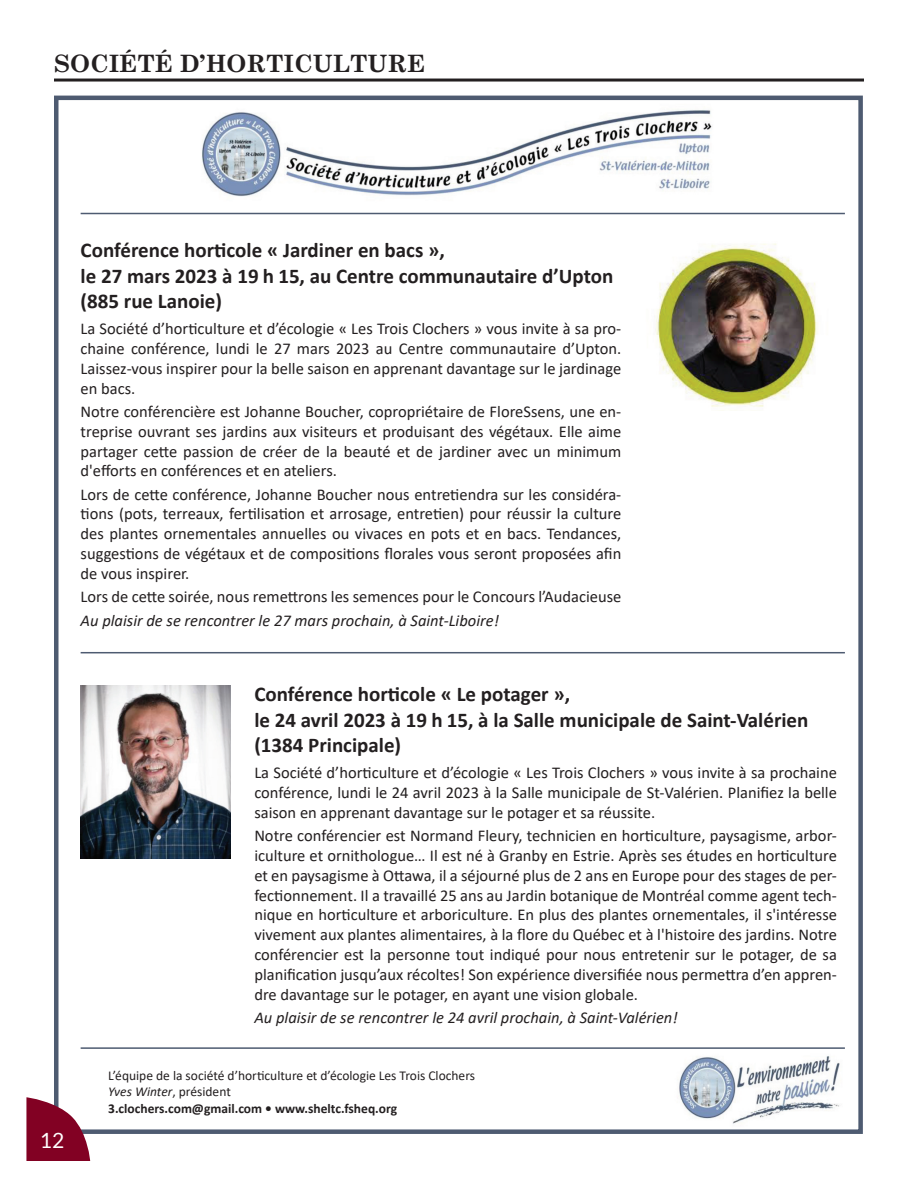
<style>
.page{position:relative;width:918px;height:1188px;background:#fff}
.page>*{position:absolute;margin:0;border:0;box-sizing:border-box;transform-origin:0 0}
.titre{font:700 24px "Century Schoolbook";color:#231f20}
.t1{font:700 21px/25.2px "Calibri";color:#231f20}
.t2{font:21px "Lato";color:#fff}
.t3{font:16.5px/19.8px "Calibri";color:#231f20;text-align:justify}
.t4{font:italic 16.5px "Calibri";color:#231f20}
.t5{font:13.5px "Calibri";color:#231f20}
.t6{font:700 13.5px "Calibri";color:#231f20}
.t7{font:italic 13.5px "Calibri";color:#231f20}
.s1{font-style:normal}
</style>
<div class="page">
<img style="left:189px;top:110px;width:531px;height:105px">
<hr style="left:81px;top:213px;width:764px;height:1px;background:#4e5b71">
<hr style="left:54px;top:79px;width:810px;height:3px;background:#231f20">
<img style="left:679px;top:1056px;width:161px;height:68px">
<hr style="left:81px;top:1047px;width:764px;height:2px;background:#4e5b71">
<div style="left:54px;top:96px;width:809px;height:1038px;border:4px solid #4e5b71"></div>
<img style="left:655px;top:243px;width:163px;height:164px">
<img style="left:81px;top:686px;width:150px;height:172px">
<hr style="left:81px;top:652px;width:764px;height:1px;background:#4e5b71">
<svg style="left:26px;top:1097px;width:64px;height:64px"></svg>
<p class="titre" style="left:54px;top:44px;width:373px">SOCIÉTÉ D’HORTICULTURE</p>
<p class="t1" style="left:81px;top:237px;width:366px">Conférence horticole « Jardiner en bacs »,</p>
<p class="t1" style="left:81px;top:263px;width:534px">le 27 mars 2023 à 19 h 15, au Centre communautaire d’Upton (885 rue Lanoie)</p>
<p class="t3" style="left:81px;top:318px;width:542px">La Société d’horticulture et d’écologie « Les Trois Clochers » vous invite à sa pro&shy;chaine conférence, lundi le 27 mars 2023 au Centre communautaire d’Upton.<br>Laissez-vous inspirer pour la belle saison en apprenant davantage sur le jardinage en bacs.</p>
<p class="t3" style="left:81px;top:401px;width:542px">Notre conférencière est Johanne Boucher, copropriétaire de FloreSsens, une en&shy;treprise ouvrant ses jardins aux visiteurs et produisant des végétaux. Elle aime partager cette passion de créer de la beauté et de jardiner avec un minimum d'efforts en conférences et en ateliers.</p>
<p class="t3" style="left:81px;top:484px;width:542px">Lors de cette conférence, Johanne Boucher nous entretiendra sur les considéra&shy;tions (pots, terreaux, fertilisation et arrosage, entretien) pour réussir la culture des plantes ornementales annuelles ou vivaces en pots et en bacs. Tendances, suggestions de végétaux et de compositions florales vous seront proposées afin de vous inspirer.</p>
<p class="t3" style="left:81px;top:586px;width:542px">Lors de cette soirée, nous remettrons les semences pour le Concours l’Audacieuse</p>
<p class="t4" style="left:81px;top:609px;width:420px">Au plaisir de se rencontrer le 27 mars prochain, à Saint-Liboire!</p>
<p class="t1" style="left:254px;top:682px;width:317px">Conférence horticole « Le potager »,</p>
<p class="t1" style="left:254px;top:707px;width:556px">le 24 avril 2023 à 19 h 15, à la Salle municipale de Saint-Valérien (1384 Principale)</p>
<p class="t3" style="left:254px;top:763px;width:584px">La Société d’horticulture et d’écologie « Les Trois Clochers » vous invite à sa prochaine conférence, lundi le 24 avril 2023 à la Salle municipale de St-Valérien. Planifiez la belle saison en apprenant davantage sur le potager et sa réussite.</p>
<p class="t3" style="left:254px;top:826px;width:584px">Notre conférencier est Normand Fleury, technicien en horticulture, paysagisme, arbor&shy;iculture et ornithologue… Il est né à Granby en Estrie. Après ses études en horticulture et en paysagisme à Ottawa, il a séjourné plus de 2 ans en Europe pour des stages de per&shy;fectionnement. Il a travaillé 25 ans au Jardin botanique de Montréal comme agent tech&shy;nique en horticulture et arboriculture. En plus des plantes ornementales, il s'intéresse vivement aux plantes alimentaires, à la flore du Québec et à l'histoire des jardins. Notre conférencier est la personne tout indiqué pour nous entretenir sur le potager, de sa planification jusqu’aux récoltes! Son expérience diversifiée nous permettra d’en appren&shy;dre davantage sur le potager, en ayant une vision globale.</p>
<p class="t4" style="left:254px;top:1006px;width:425px">Au plaisir de se rencontrer le 24 avril prochain, à Saint-Valérien!</p>
<p class="t2" style="left:40px;top:1128px;width:26px">12</p>
<p class="t5" style="left:108px;top:1066px;width:368px">L’équipe de la société d’horticulture et d’écologie Les Trois Clochers</p>
<p class="t7" style="left:108px;top:1083px;width:124px">Yves Winter<span class="s1">, président</span></p>
<p class="t6" style="left:108px;top:1099px;width:290px">3.clochers.com@gmail.com • www.sheltc.fsheq.org</p>
</div>
